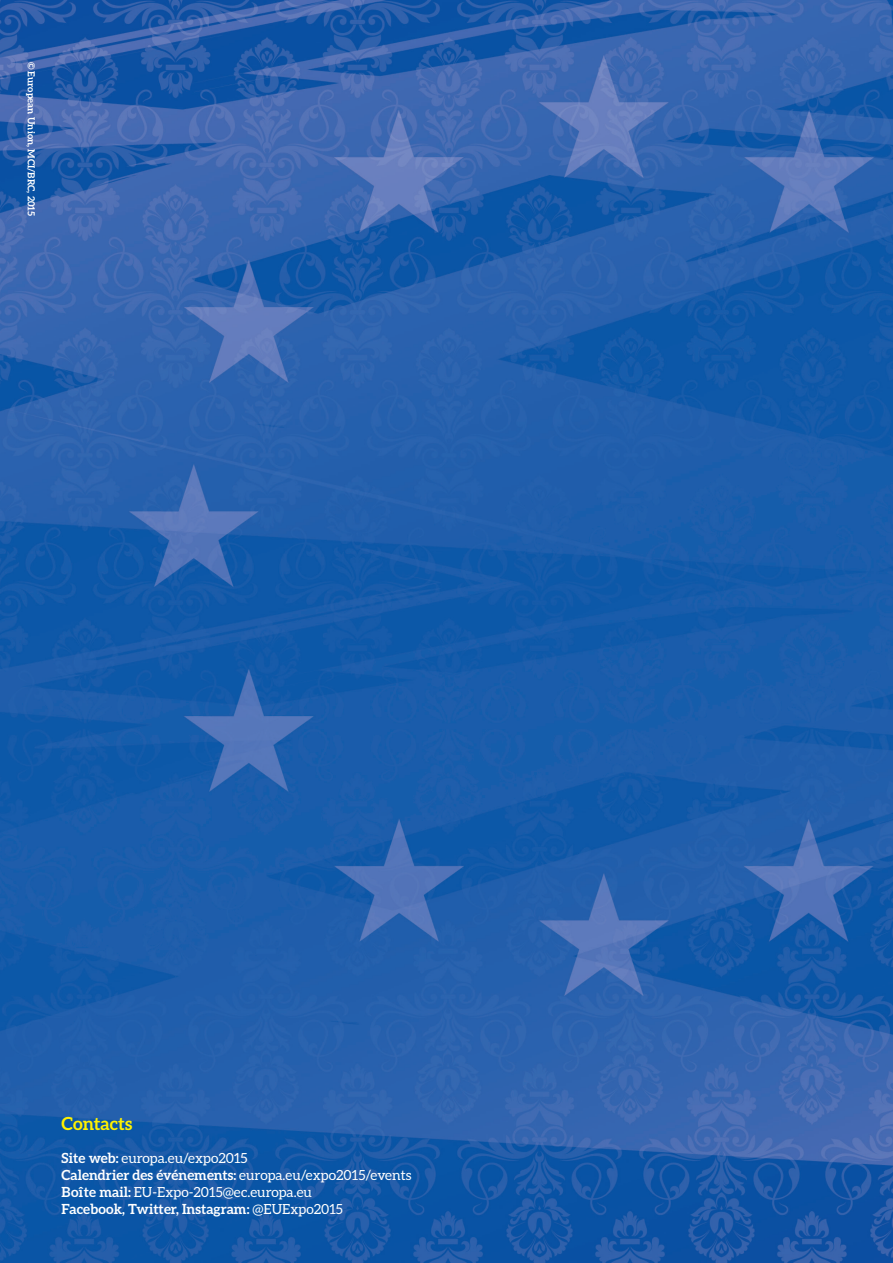
<style>
.page{position:relative;width:893px;height:1263px;background:#fff}
.page>*{position:absolute;margin:0;border:0;box-sizing:border-box;transform-origin:0 0}
.t1{font:700 18px "Aleo";color:#fff101}
.t2{font:13.95px "Aleo";color:#fff}
.t3{font:700 13.95px "Aleo";color:#fff}
.t4{font:700 9.75px "Aleo";color:#fff}
.s1{font-weight:700}
.s2{font-weight:400}
</style>
<div class="page">
<img style="left:0;top:0;width:893px;height:1263px">
<p class="t4" style="left:37px;top:62px;width:156px;rotate:90deg">© European Union, MCI/BRC, 2015</p>
<p class="t1" style="left:62px;top:1113px;width:72px">Contacts</p>
<p class="t2" style="left:62px;top:1150px;width:188px"><span class="s1">Site web:</span> europa.eu/expo2015</p>
<p class="t2" style="left:62px;top:1167px;width:351px"><span class="s1">Calendrier des événements:</span> europa.eu/expo2015/events</p>
<p class="t2" style="left:62px;top:1184px;width:252px"><span class="s1">Boîte mail:</span> EU-Expo-2015@ec.europa.eu</p>
<p class="t3" style="left:62px;top:1200px;width:283px">Facebook, Twitter, Instagram: <span class="s2">@EUExpo2015</span></p>
</div>
